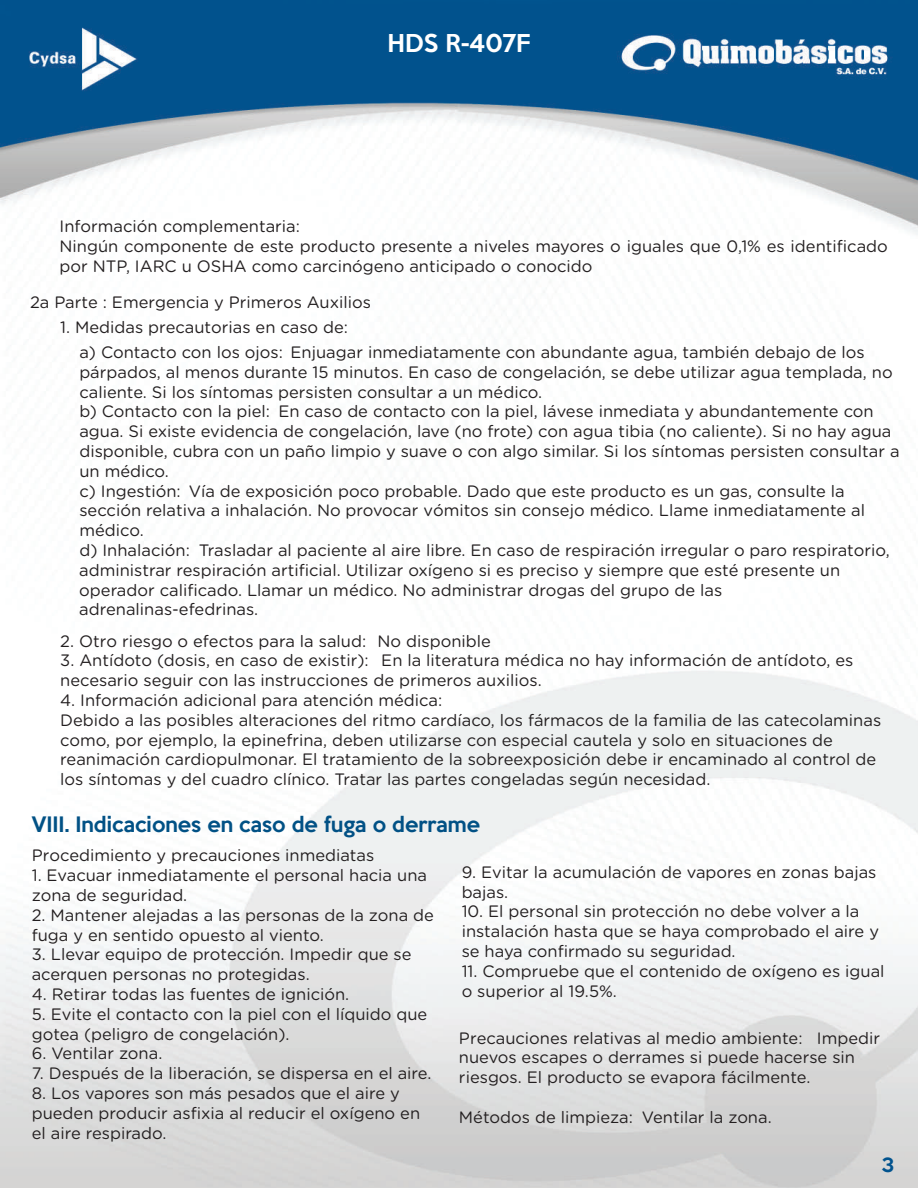
<style>
.page{position:relative;width:918px;height:1188px;background:#fff}
.page>*{position:absolute;margin:0;border:0;box-sizing:border-box;transform-origin:0 0}
.t1{font:500 22.5px "Keep Calm";color:#fff}
.t2{font:500 19.5px "Keep Calm";color:#015185}
.t3{font:500 18px "Keep Calm";color:#01538e}
.t4{font:16.5px/19.8px "Gotham Rounded";color:#231f20}
</style>
<div class="page">
<img style="left:0;top:0;width:918px;height:1188px">
<h1 class="t1" style="left:388px;top:24px;width:144px">HDS R-407F</h1>
<p class="t4" style="left:60px;top:216px;width:830px">Información complementaria:<br>Ningún componente de este producto presente a niveles mayores o iguales que 0,1% es identificado por NTP, IARC u OSHA como carcinógeno anticipado o conocido</p>
<p class="t4" style="left:30px;top:291px;width:343px">2a Parte : Emergencia y Primeros Auxilios</p>
<p class="t4" style="left:60px;top:317px;width:289px">1. Medidas precautorias en caso de:</p>
<p class="t4" style="left:79px;top:341px;width:822px">a) Contacto con los ojos: Enjuagar inmediatamente con abundante agua, también debajo de los párpados, al menos durante 15 minutos. En caso de congelación, se debe utilizar agua templada, no caliente. Si los síntomas persisten consultar a un médico.<br>b) Contacto con la piel: En caso de contacto con la piel, lávese inmediata y abundantemente con agua. Si existe evidencia de congelación, lave (no frote) con agua tibia (no caliente). Si no hay agua disponible, cubra con un paño limpio y suave o con algo similar. Si los síntomas persisten consultar a un médico.<br>c) Ingestión: Vía de exposición poco probable. Dado que este producto es un gas, consulte la sección relativa a inhalación. No provocar vómitos sin consejo médico. Llame inmediatamente al médico.<br>d) Inhalación: Trasladar al paciente al aire libre. En caso de respiración irregular o paro respiratorio, administrar respiración artificial. Utilizar oxígeno si es preciso y siempre que esté presente un operador calificado. Llamar un médico. No administrar drogas del grupo de las adrenalinas-efedrinas.</p>
<p class="t4" style="left:60px;top:630px;width:432px">2. Otro riesgo o efectos para la salud: No disponible</p>
<p class="t4" style="left:60px;top:650px;width:795px">3. Antídoto (dosis, en caso de existir): En la literatura médica no hay información de antídoto, es necesario seguir con las instrucciones de primeros auxilios.</p>
<p class="t4" style="left:60px;top:690px;width:822px">4. Información adicional para atención médica:<br>Debido a las posibles alteraciones del ritmo cardíaco, los fármacos de la familia de las catecolaminas como, por ejemplo, la epinefrina, deben utilizarse con especial cautela y solo en situaciones de reanimación cardiopulmonar. El tratamiento de la sobreexposición debe ir encaminado al control de los síntomas y del cuadro clínico. Tratar las partes congeladas según necesidad.</p>
<p class="t2" style="left:32px;top:807px;width:450px">VIII. Indicaciones en caso de fuga o derrame</p>
<p class="t4" style="left:32px;top:845px;width:344px">Procedimiento y precauciones inmediatas</p>
<p class="t4" style="left:32px;top:865px;width:397px">1. Evacuar inmediatamente el personal hacia una zona de seguridad.</p>
<p class="t4" style="left:32px;top:904px;width:404px">2. Mantener alejadas a las personas de la zona de fuga y en sentido opuesto al viento.</p>
<p class="t4" style="left:32px;top:944px;width:381px">3. Llevar equipo de protección. Impedir que se acerquen personas no protegidas.</p>
<p class="t4" style="left:32px;top:984px;width:319px">4. Retirar todas las fuentes de ignición.</p>
<p class="t4" style="left:32px;top:1003px;width:397px">5. Evite el contacto con la piel con el líquido que gotea (peligro de congelación).</p>
<p class="t4" style="left:32px;top:1043px;width:132px">6. Ventilar zona.</p>
<p class="t4" style="left:32px;top:1063px;width:401px">7. Después de la liberación, se dispersa en el aire.</p>
<p class="t4" style="left:32px;top:1083px;width:390px">8. Los vapores son más pesados que el aire y pueden producir asfixia al reducir el oxígeno en el aire respirado.</p>
<p class="t4" style="left:462px;top:861px;width:416px">9. Evitar la acumulación de vapores en zonas bajas bajas.</p>
<p class="t4" style="left:462px;top:901px;width:419px">10. El personal sin protección no debe volver a la instalación hasta que se haya comprobado el aire y se haya confirmado su seguridad.</p>
<p class="t4" style="left:462px;top:960px;width:424px">11. Compruebe que el contenido de oxígeno es igual o superior al 19.5%.</p>
<p class="t4" style="left:459px;top:1027px;width:423px">Precauciones relativas al medio ambiente: Impedir nuevos escapes o derrames si puede hacerse sin riesgos. El producto se evapora fácilmente.</p>
<p class="t4" style="left:459px;top:1106px;width:314px">Métodos de limpieza: Ventilar la zona.</p>
<p class="t3" style="left:882px;top:1149px;width:14px">3</p>
</div>
